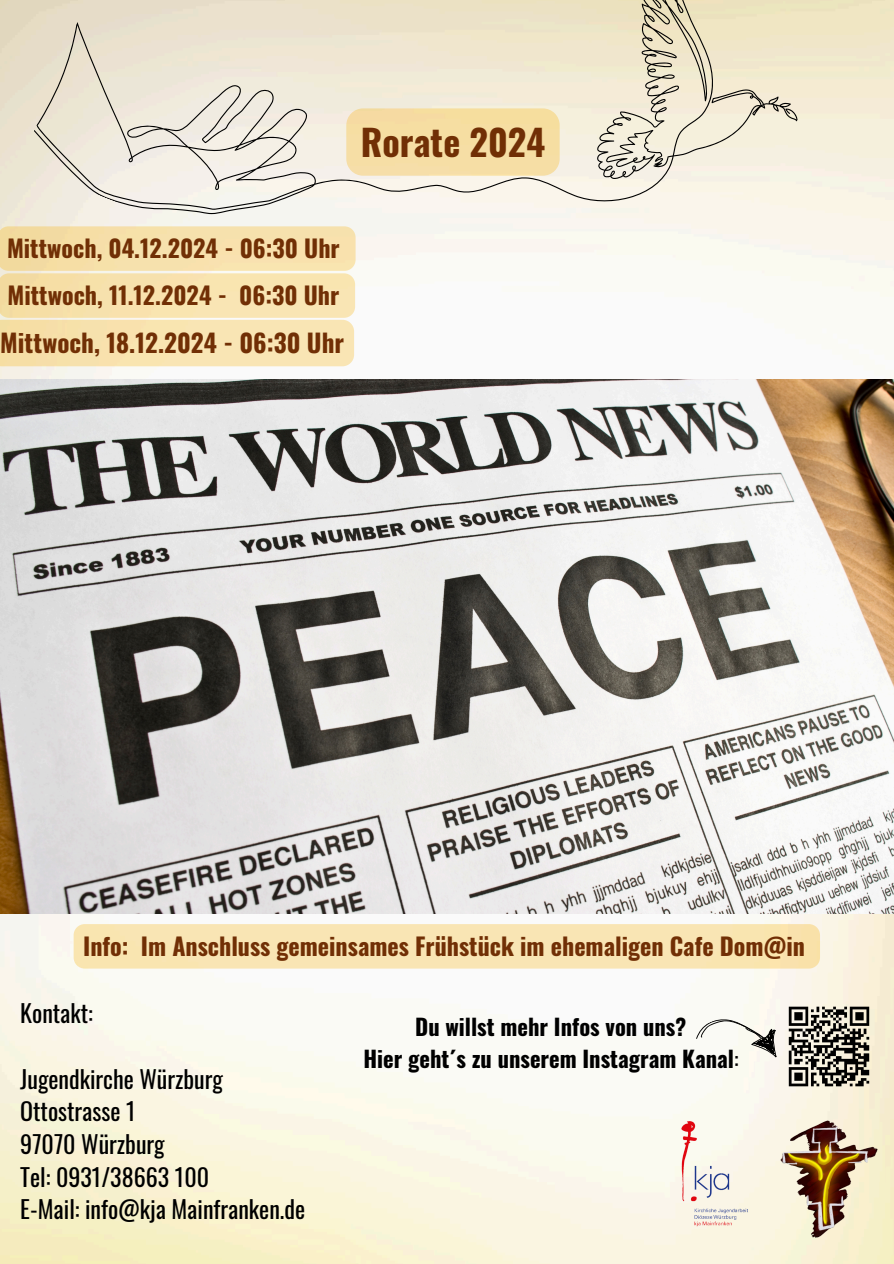
<style>
.page{position:relative;width:894px;height:1264px;background:#fff}
.page>*{position:absolute;margin:0;border:0;box-sizing:border-box;transform-origin:0 0}
.t1{font:700 36px "Oswald";color:#712f05}
.t2{font:700 25.05px "Oswald";color:#712f05}
.t3{font:700 24px "Oswald";color:#712f05}
.t4{font:24px/32.7px "Oswald";color:#000}
.t5{font:700 22.5px "Oswald";color:#000}
.s1{font-weight:400}
</style>
<div class="page">
<img style="left:0;top:0;width:893px;height:1263px">
<img style="left:764px;top:1116px;width:129px;height:129px">
<img style="left:777px;top:995px;width:103px;height:102px">
<img style="left:0;top:379px;width:893px;height:534px">
<svg style="left:20px;top:0;width:809px;height:425px"></svg>
<img style="left:678px;top:1117px;width:86px;height:113px">
<svg style="left:691px;top:1003px;width:95px;height:62px"></svg>
<svg style="left:0;top:226px;width:355px;height:140px"></svg>
<div style="left:74px;top:924px;width:745px;height:44px;background:#f9e5b4;border-radius:11px"></div>
<div style="left:346px;top:108px;width:213px;height:68px;background:#f6dea2"></div>
<p class="t1" style="left:360px;top:114px;width:186px">Rorate 2024</p>
<h2 class="t3" style="left:7px;top:229px;width:334px">Mittwoch, 04.12.2024 - 06:30 Uhr</h2>
<p class="t3" style="left:7px;top:276px;width:333px">Mittwoch, 11.12.2024 - 06:30 Uhr</p>
<p class="t2" style="left:0;top:323px;width:345px">Mittwoch, 18.12.2024 - 06:30 Uhr</p>
<p class="t3" style="left:83px;top:927px;width:723px">Info: Im Anschluss gemeinsames Frühstück im ehemaligen Cafe Dom@in</p>
<h2 class="t4" style="left:20px;top:996px;width:74px">Kontakt:</h2>
<p class="t4" style="left:20px;top:1061px;width:286px">Jugendkirche Würzburg<br>Ottostrasse 1<br>97070 Würzburg<br>Tel: 0931/38663 100<br>E-Mail: info@kja Mainfranken.de</p>
<h3 class="t5" style="left:415px;top:1009px;width:272px">Du willst mehr Infos von uns?</h3>
<h3 class="t5" style="left:363px;top:1040px;width:376px">Hier geht´s zu unserem Instagram Kanal<span class="s1">:</span></h3>
</div>
